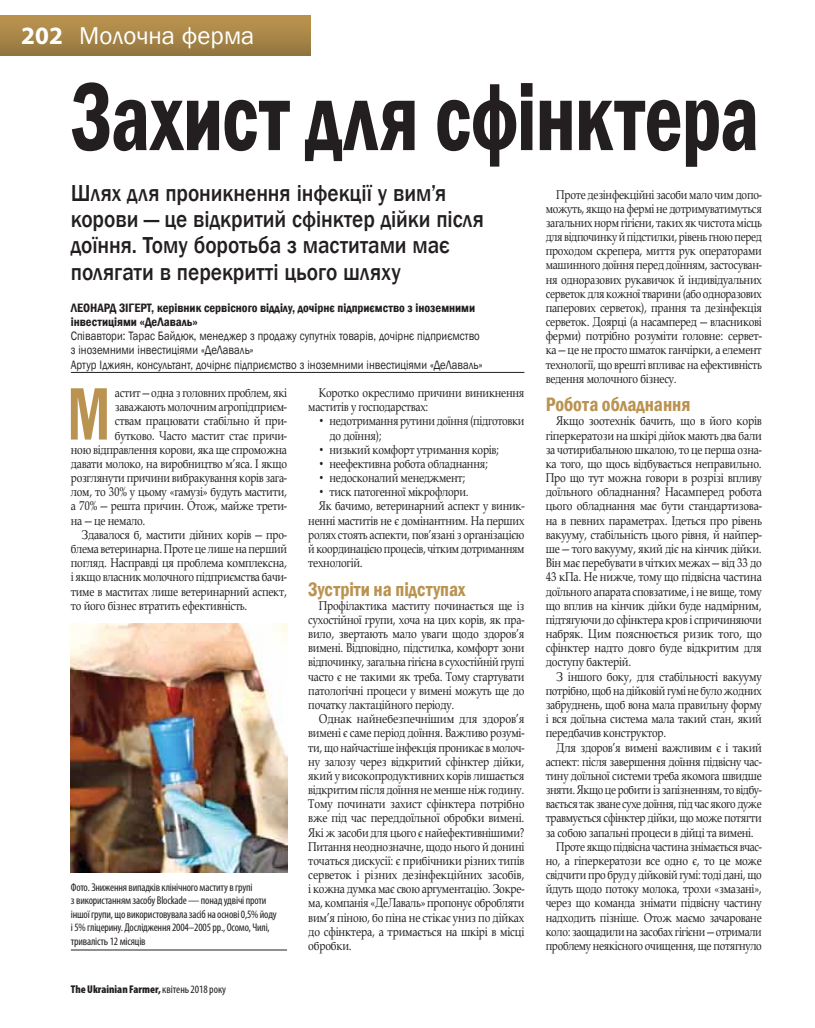
<style>
.page{position:relative;width:815px;height:1028px;background:#fff}
.page>*{position:absolute;margin:0;border:0;box-sizing:border-box;transform-origin:0 0}
.t1{font:600 condensed 100px "Franklin Gothic";letter-spacing:-.015em;color:#231f20;scale:.83 1}
.t2{font:600 condensed 76.88px "Franklin Gothic";color:#ba9351;scale:.75 1}
.t3{font:25px "Franklin Gothic";color:#fff}
.t4{font:500 23.75px/26.2px "Franklin Gothic";color:#231f20;scale:.9 1}
.t5{font:600 condensed 20px "Franklin Gothic";color:#ba9351;scale:.95 1}
.t6{font:13.12px/14.1px "Palladio URWTOT";letter-spacing:-.02em;color:#231f20;text-align:justify;scale:.83 1}
.t7{font:13.12px/14.1px "Palladio URWTOT";letter-spacing:-.02em;color:#231f20;text-align:justify;scale:.84 1}
.t8{font:13.12px/14.1px "Palladio URWTOT";letter-spacing:-.02em;color:#231f20;text-align:justify;scale:.86 1}
.t9{font:13.12px/14.1px "Palladio URWTOT";letter-spacing:-.02em;color:#231f20;scale:.82 1}
.t10{font:13.12px/14.1px "Palladio URWTOT";letter-spacing:-.02em;color:#231f20;text-align:justify;scale:.85 1}
.t11{font:13.12px "Palladio URWTOT";letter-spacing:-.02em;color:#231f20;scale:.81 1}
.t12{font:12.5px/14.1px "Franklin Gothic";color:#231f20;scale:.86 1}
.t13{font:600 condensed 12.5px/14.1px "Franklin Gothic";color:#231f20}
.t14{font:condensed 11.25px/13.5px "Myriad Pro";letter-spacing:-.015em;color:#231f20}
.t15{font:900 condensed 11.25px "Myriad Pro";color:#231f20}
.s1{font-family:"Myriad Pro";font-weight:700}
.s2{font-weight:700}
.s3{font-weight:400}
</style>
<div class="page">
<div style="left:0;top:15px;width:311px;height:41px;background:linear-gradient(to bottom,#bd964f,#927640)"></div>
<hr style="left:71px;top:372px;width:453px;height:1px;background:#231f20">
<img style="left:71px;top:624px;width:216px;height:248px">
<hr style="left:71px;top:949px;width:216px;height:1px;background:#231f20">
<h3 class="t3" style="left:21px;top:21px;width:235px"><span class="s1">202</span> Молочна ферма</h3>
<h1 class="t1" style="left:71px;top:58px;width:831px">Захист для сфінктера</h1>
<h3 class="t4" style="left:71px;top:179px;width:461px">Шлях для проникнення інфекції у вим’я корови — це відкритий сфінктер дійки після доїння. Тому боротьба з маститами має полягати в перекритті цього шляху</h3>
<p class="t13" style="left:71px;top:300px;width:406px">ЛЕОНАРД ЗІГЕРТ, керівник сервісного відділу, дочірнє підприємство з іноземними інвестиціями «ДеЛаваль»</p>
<p class="t12" style="left:71px;top:329px;width:480px">Співавтори: Тарас Байдюк, менеджер з продажу супутніх товарів, дочірнє підприємство з іноземними інвестиціями «ДеЛаваль»<br>Артур Іджиян, консультант, дочірнє підприємство з іноземними інвестиціями «ДеЛаваль»</p>
<h2 class="t2" style="left:67px;top:369px;width:59px">М</h2>
<p class="t6" style="left:115px;top:387px;width:209px">астит — одна з головних проблем, які</p>
<p class="t6" style="left:546px;top:189px;width:262px;text-indent:11px">Проте дезінфекційні засоби мало чим допо&shy;можуть, якщо на фермі не дотримуватимуться загальних норм гігієни, таких як чистота місць для відпочинку й підстилки, рівень гною перед проходом скрепера, миття рук операторами машинного доїння перед доїнням, застосуван&shy;ня одноразових рукавичок й індивідуальних серветок для кожної тварини (або одноразових паперових серветок), прання та дезінфекція серветок. Доярці (а насамперед — власникові ферми) потрібно розуміти головне: сервет&shy;ка — це не просто шматок ганчірки, а елемент технології, що врешті впливає на ефективність ведення молочного бізнесу.</p>
<h3 class="t5" style="left:546px;top:393px;width:154px">Робота обладнання</h3>
<p class="t7" style="left:546px;top:415px;width:259px;text-indent:11px">Якщо зоотехнік бачить, що в його корів гіперкератози на шкірі дійок мають два бали за чотирибальною шкалою, то це перша озна&shy;ка того, що щось відбувається неправильно.<br>Про що тут можна говори в розрізі впливу доїльного обладнання? Насамперед робота цього обладнання має бути стандартизова&shy;на в певних параметрах. Ідеться про рівень вакууму, стабільність цього рівня, й найпер&shy;ше — того вакууму, який діє на кінчик дійки.<br>Він має перебувати в чітких межах — від 33 до 43 кПа. Не нижче, тому що підвісна частина доїльного апарата сповзатиме, і не вище, тому що вплив на кінчик дійки буде надмірним, підтягуючи до сфінктера кров і спричиняючи набряк. Цим пояснюється ризик того, що сфінктер надто довго буде відкритим для доступу бактерій.</p>
<p class="t10" style="left:546px;top:670px;width:256px;text-indent:11px">З іншого боку, для стабільності вакууму потрібно, щоб на дійковій гумі не було жодних забруднень, щоб вона мала правильну форму і вся доїльна система мала такий стан, який передбачив конструктор.</p>
<p class="t7" style="left:556px;top:741px;width:246px">Для здоров’я вимені важливим є і такий</p>
<p class="t6" style="left:546px;top:755px;width:262px">аспект: після завершення доїння підвісну час-</p>
<p class="t6" style="left:546px;top:770px;width:262px">тину доїльної системи треба якомога швидше</p>
<p class="t9" style="left:546px;top:784px;width:265px">зняти. Якщо це робити із запізненням, то відбу-</p>
<p class="t9" style="left:546px;top:798px;width:265px">вається так зване сухе доїння, під час якого дуже</p>
<p class="t6" style="left:546px;top:812px;width:262px">травмується сфінктер дійки, що може потягти</p>
<p class="t6" style="left:546px;top:826px;width:252px">за собою запальні процеси в дійці та вимені.</p>
<p class="t11" style="left:556px;top:841px;width:255px">Проте якщо підвісна частина знімається вчас-</p>
<p class="t6" style="left:546px;top:855px;width:262px">но, а гіперкератози все одно є, то це може</p>
<p class="t9" style="left:546px;top:869px;width:265px">свідчити про бруд у дійковій гумі: тоді дані, що</p>
<p class="t6" style="left:546px;top:883px;width:262px">йдуть щодо потоку молока, трохи «змазані»,</p>
<p class="t6" style="left:546px;top:897px;width:262px">через що команда знімати підвісну частину</p>
<p class="t6" style="left:546px;top:911px;width:262px">надходить пізніше. Отож маємо зачароване</p>
<p class="t9" style="left:546px;top:926px;width:265px">коло: заощадили на засобах гігієни — отримали</p>
<p class="t9" style="left:546px;top:940px;width:265px">проблему неякісного очищення, ще потягнуло</p>
<p class="t6" style="left:308px;top:387px;width:262px;text-indent:11px">Коротко окреслимо причини виникнення маститів у господарствах:</p>
<p class="t9" style="left:330px;top:415px;width:239px;text-indent:-11px"><span class="s2">•</span> недотримання рутини доїння (підготовки до доїння);</p>
<p class="t6" style="left:319px;top:444px;width:219px"><span class="s2">•</span> низький комфорт утримання корів;</p>
<p class="t6" style="left:319px;top:458px;width:205px"><span class="s2">•</span> неефективна робота обладнання;</p>
<p class="t6" style="left:319px;top:472px;width:178px"><span class="s2">•</span> недосконалий менеджмент;</p>
<p class="t6" style="left:319px;top:486px;width:182px"><span class="s2">•</span> тиск патогенної мікрофлори.</p>
<p class="t6" style="left:319px;top:500px;width:249px">Як бачимо, ветеринарний аспект у виник-</p>
<p class="t6" style="left:308px;top:514px;width:262px">ненні маститів не є домінантним. На перших</p>
<p class="t6" style="left:308px;top:529px;width:262px">ролях стоять аспекти, пов’язані з організацією</p>
<p class="t11" style="left:308px;top:543px;width:268px">й координацією процесів, чітким дотриманням</p>
<p class="t6" style="left:308px;top:557px;width:67px">технологій.</p>
<h3 class="t5" style="left:308px;top:577px;width:167px">Зустріти на підступах</h3>
<p class="t6" style="left:308px;top:600px;width:262px;text-indent:11px">Профілактика маститу починається ще із сухостійної групи, хоча на цих корів, як пра&shy;вило, звертають мало уваги щодо здоров’я вимені. Відповідно, підстилка, комфорт зони відпочинку, загальна гігієна в сухостійній групі часто є не такими як треба. Тому стартувати патологічні процеси у вимені можуть ще до початку лактаційного періоду.</p>
<p class="t8" style="left:308px;top:713px;width:253px;text-indent:11px">Однак найнебезпечнішим для здоров’я вимені є саме період доїння. Важливо розумі&shy;ти, що найчастіше інфекція проникає в молоч&shy;ну залозу через відкритий сфінктер дійки, який у високопродуктивних корів лишається відкритим після доїння не менше ніж годину.<br>Тому починати захист сфінктера потрібно вже під час переддоїльної обробки вимені.<br>Які ж засоби для цього є найефективнішими?<br>Питання неоднозначне, щодо нього й донині точаться дискусії: є прибічники різних типів серветок і різних дезінфекційних засобів, і кожна думка має свою аргументацію. Зокре&shy;ма, компанія «ДеЛаваль» пропонує обробляти вим’я піною, бо піна не стікає униз по дійках до сфінктера, а тримається на шкірі в місці обробки.</p>
<p class="t6" style="left:115px;top:401px;width:209px">заважають молочним агропідприєм-</p>
<p class="t6" style="left:115px;top:415px;width:209px">ствам працювати стабільно й при-</p>
<p class="t6" style="left:115px;top:429px;width:209px">бутково. Часто мастит стає причи-</p>
<p class="t6" style="left:71px;top:444px;width:262px">ною відправлення корови, яка ще спроможна</p>
<p class="t6" style="left:71px;top:458px;width:262px">давати молоко, на виробництво м’яса. І якщо</p>
<p class="t6" style="left:71px;top:472px;width:262px">розглянути причини вибракування корів зага-</p>
<p class="t6" style="left:71px;top:486px;width:262px">лом, то 30% у цьому «гамузі» будуть мастити,</p>
<p class="t6" style="left:71px;top:500px;width:262px">а 70% — решта причин. Отож, майже трети-</p>
<p class="t6" style="left:71px;top:514px;width:91px">на — це немало.</p>
<p class="t6" style="left:81px;top:529px;width:249px">Здавалося б, мастити дійних корів — про-</p>
<p class="t9" style="left:71px;top:543px;width:265px">блема ветеринарна. Проте це лише на перший</p>
<p class="t6" style="left:71px;top:557px;width:262px">погляд. Насправді ця проблема комплексна,</p>
<p class="t6" style="left:71px;top:571px;width:262px">і якщо власник молочного підприємства бачи-</p>
<p class="t6" style="left:71px;top:585px;width:262px">тиме в маститах лише ветеринарний аспект,</p>
<p class="t6" style="left:71px;top:600px;width:214px">то його бізнес втратить ефективність.</p>
<p class="t14" style="left:71px;top:880px;width:207px">Фото. Зниження випадків клінічного маститу в групі<br>з використанням засобу Blockade — понад удвічі проти іншої групи, що використовувала засіб на основі 0,5% йоду і 5% гліцерину. Дослідження 2004–2005 рр., Осомо, Чилі, тривалість 12 місяців</p>
<p class="t15" style="left:71px;top:982px;width:157px">The Ukrainian Farmer, <span class="s3">квітень 2018 року</span></p>
</div>
